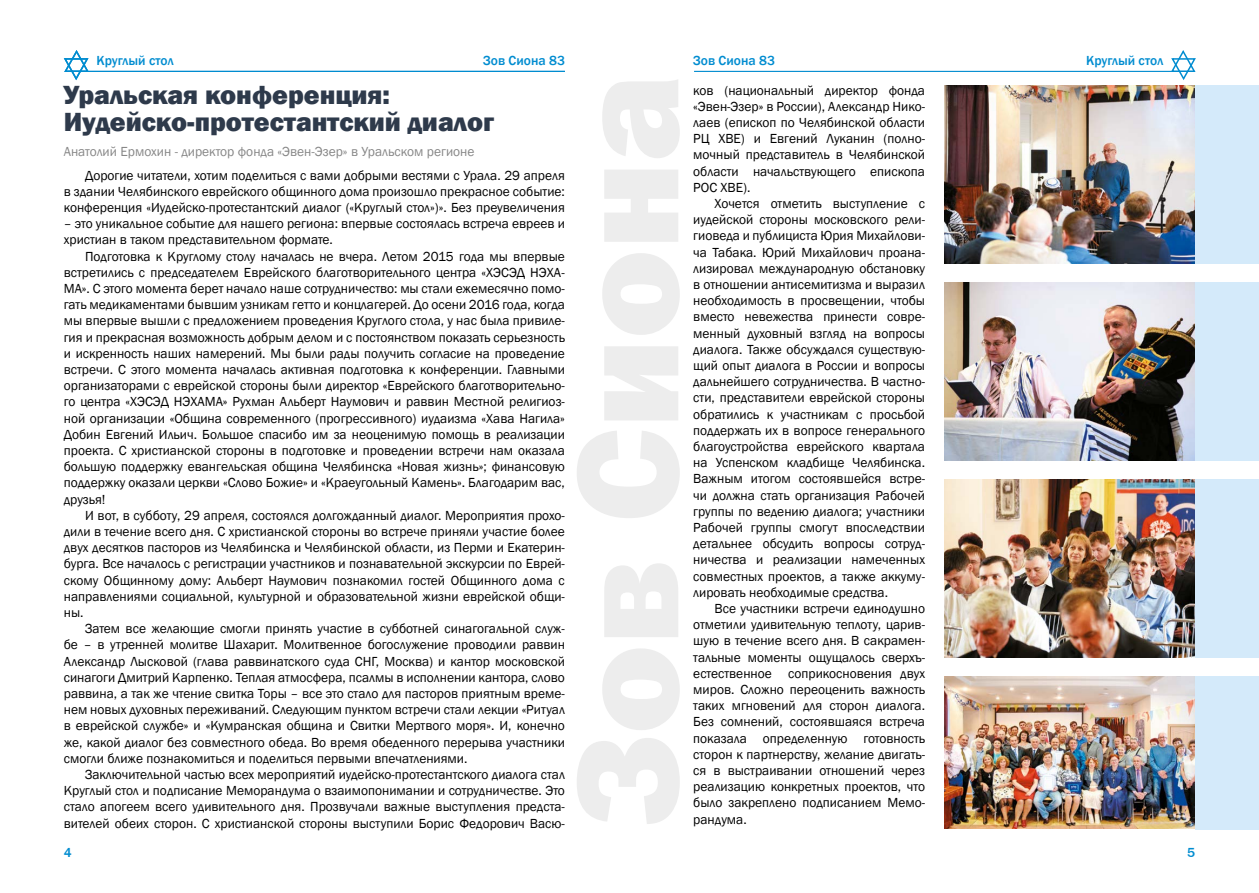
<style>
.page{position:relative;width:1259px;height:893px;background:#fff}
.page>*{position:absolute;margin:0;border:0;box-sizing:border-box;transform-origin:0 0}
.t1{font:800 27px/27px "Franklin Gothic";color:#2e3a4b}
.t2{font:13.5px/16.2px "Franklin Gothic";color:#000;text-align:justify}
.t3{font:13.5px "Franklin Gothic";color:#878787}
.t4{font:500 13.5px "Franklin Gothic";color:#008cd0}
</style>
<div class="page">
<hr style="left:694px;top:71px;width:477px;height:1px;background:#008cd0">
<svg style="left:1169px;top:50px;width:27px;height:30px"></svg>
<svg style="left:63px;top:50px;width:27px;height:31px"></svg>
<hr style="left:88px;top:71px;width:477px;height:1px;background:#008cd0">
<img style="left:944px;top:85px;width:251px;height:179px">
<img style="left:944px;top:282px;width:251px;height:179px">
<img style="left:944px;top:479px;width:251px;height:179px">
<img style="left:944px;top:677px;width:251px;height:152px">
<div style="left:1195px;top:85px;width:64px;height:179px;background:#d4eafa"></div>
<div style="left:1195px;top:282px;width:64px;height:179px;background:#d4eafa"></div>
<div style="left:1195px;top:479px;width:64px;height:179px;background:#d4eafa"></div>
<div style="left:1195px;top:676px;width:64px;height:153px;background:#d4eafa"></div>
<p class="t4" style="left:97px;top:52px;width:78px">Круглый стол</p>
<p class="t4" style="left:483px;top:53px;width:83px">Зов Сиона 83</p>
<p class="t4" style="left:693px;top:52px;width:83px">Зов Сиона 83</p>
<p class="t4" style="left:1086px;top:52px;width:78px">Круглый стол</p>
<h1 class="t1" style="left:64px;top:81px;width:432px">Уральская конференция:<br>Иудейско-протестантский диалог</h1>
<p class="t3" style="left:64px;top:143px;width:412px">Анатолий Ермохин - директор фонда «Эвен-Эзер» в Уральском регионе</p>
<p class="t2" style="left:64px;top:167px;width:503px;text-indent:21px">Дорогие читатели, хотим поделиться с вами добрыми вестями с Урала. 29 апреля в здании Челябинского еврейского общинного дома произошло прекрасное событие: конференция «Иудейско-протестантский диалог («Круглый стол»)». Без преувеличения</p>
<p class="t2" style="left:64px;top:216px;width:502px">– это уникальное событие для нашего региона: впервые состоялась встреча евреев и христиан в таком представительном формате.</p>
<p class="t2" style="left:64px;top:248px;width:503px;text-indent:21px">Подготовка к Круглому столу началась не вчера. Летом 2015 года мы впервые встретились с председателем Еврейского благотворительного центра «ХЭСЭД НЭХА-МА». С этого момента берет начало наше сотрудничество: мы стали ежемесячно помо&shy;гать медикаментами бывшим узникам гетто и концлагерей. До осени 2016 года, когда мы впервые вышли с предложением проведения Круглого стола, у нас была привиле&shy;гия и прекрасная возможность добрым делом и с постоянством показать серьезность и искренность наших намерений. Мы были рады получить согласие на проведение встречи. С этого момента началась активная подготовка к конференции. Главными организаторами с еврейской стороны были директор «Еврейского благотворительно&shy;го центра «ХЭСЭД НЭХАМА» Рухман Альберт Наумович и раввин Местной религиоз&shy;ной организации «Община современного (прогрессивного) иудаизма «Хава Нагила» Добин Евгений Ильич. Большое спасибо им за неоценимую помощь в реализации проекта. С христианской стороны в подготовке и проведении встречи нам оказала большую поддержку евангельская община Челябинска «Новая жизнь»; финансовую поддержку оказали церкви «Слово Божие» и «Краеугольный Камень». Благодарим вас, друзья!</p>
<p class="t2" style="left:64px;top:507px;width:502px;text-indent:21px">И вот, в субботу, 29 апреля, состоялся долгожданный диалог. Мероприятия прохо&shy;дили в течение всего дня. С христианской стороны во встрече приняли участие более двух десятков пасторов из Челябинска и Челябинской области, из Перми и Екатерин&shy;бурга. Все началось с регистрации участников и познавательной экскурсии по Еврей&shy;скому Общинному дому: Альберт Наумович познакомил гостей Общинного дома с направлениями социальной, культурной и образовательной жизни еврейской общи&shy;ны.</p>
<p class="t2" style="left:64px;top:621px;width:502px;text-indent:21px">Затем все желающие смогли принять участие в субботней синагогальной служ&shy;бе – в утренней молитве Шахарит. Молитвенное богослужение проводили раввин Александр Лысковой (глава раввинатского суда СНГ, Москва) и кантор московской синагоги Дмитрий Карпенко. Теплая атмосфера, псалмы в исполнении кантора, слово раввина, а так же чтение свитка Торы – все это стало для пасторов приятным време&shy;нем новых духовных переживаний. Следующим пунктом встречи стали лекции «Ритуал в еврейской службе» и «Кумранская община и Свитки Мертвого моря». И, конечно же, какой диалог без совместного обеда. Во время обеденного перерыва участники смогли ближе познакомиться и поделиться первыми впечатлениями.</p>
<p class="t2" style="left:64px;top:767px;width:502px;text-indent:21px">Заключительной частью всех мероприятий иудейско-протестантского диалога стал Круглый стол и подписание Меморандума о взаимопонимании и сотрудничестве. Это стало апогеем всего удивительного дня. Прозвучали важные выступления предста&shy;вителей обеих сторон. С христианской стороны выступили Борис Федорович Васю-</p>
<p class="t2" style="left:693px;top:82px;width:233px">ков (национальный директор фонда «Эвен-Эзер» в России), Александр Нико&shy;лаев (епископ по Челябинской области РЦ ХВЕ) и Евгений Луканин (полно&shy;мочный представитель в Челябинской области начальствующего епископа РОС ХВЕ).</p>
<p class="t2" style="left:693px;top:196px;width:233px;text-indent:21px">Хочется отметить выступление с иудейской стороны московского рели&shy;гиоведа и публициста Юрия Михайлови&shy;ча Табака. Юрий Михайлович проана&shy;лизировал международную обстановку в отношении антисемитизма и выразил необходимость в просвещении, чтобы вместо невежества принести совре&shy;менный духовный взгляд на вопросы диалога. Также обсуждался существую&shy;щий опыт диалога в России и вопросы дальнейшего сотрудничества. В частно&shy;сти, представители еврейской стороны обратились к участникам с просьбой поддержать их в вопросе генерального благоустройства еврейского квартала на Успенском кладбище Челябинска.<br>Важным итогом состоявшейся встре&shy;чи должна стать организация Рабочей группы по ведению диалога; участники Рабочей группы смогут впоследствии детальнее обсудить вопросы сотруд&shy;ничества и реализации намеченных совместных проектов, а также аккуму&shy;лировать необходимые средства.</p>
<p class="t2" style="left:693px;top:601px;width:233px;text-indent:21px">Все участники встречи единодушно отметили удивительную теплоту, царив&shy;шую в течение всего дня. В сакрамен&shy;тальные моменты ощущалось сверхъ&shy;естественное соприкосновения двух миров. Сложно переоценить важность таких мгновений для сторон диалога.<br>Без сомнений, состоявшаяся встреча показала определенную готовность сторон к партнерству, желание двигать&shy;ся в выстраивании отношений через реализацию конкретных проектов, что было закреплено подписанием Мемо&shy;рандума.</p>
<p class="t4" style="left:64px;top:844px;width:9px">4</p>
<p class="t4" style="left:1187px;top:844px;width:9px">5</p>
</div>
